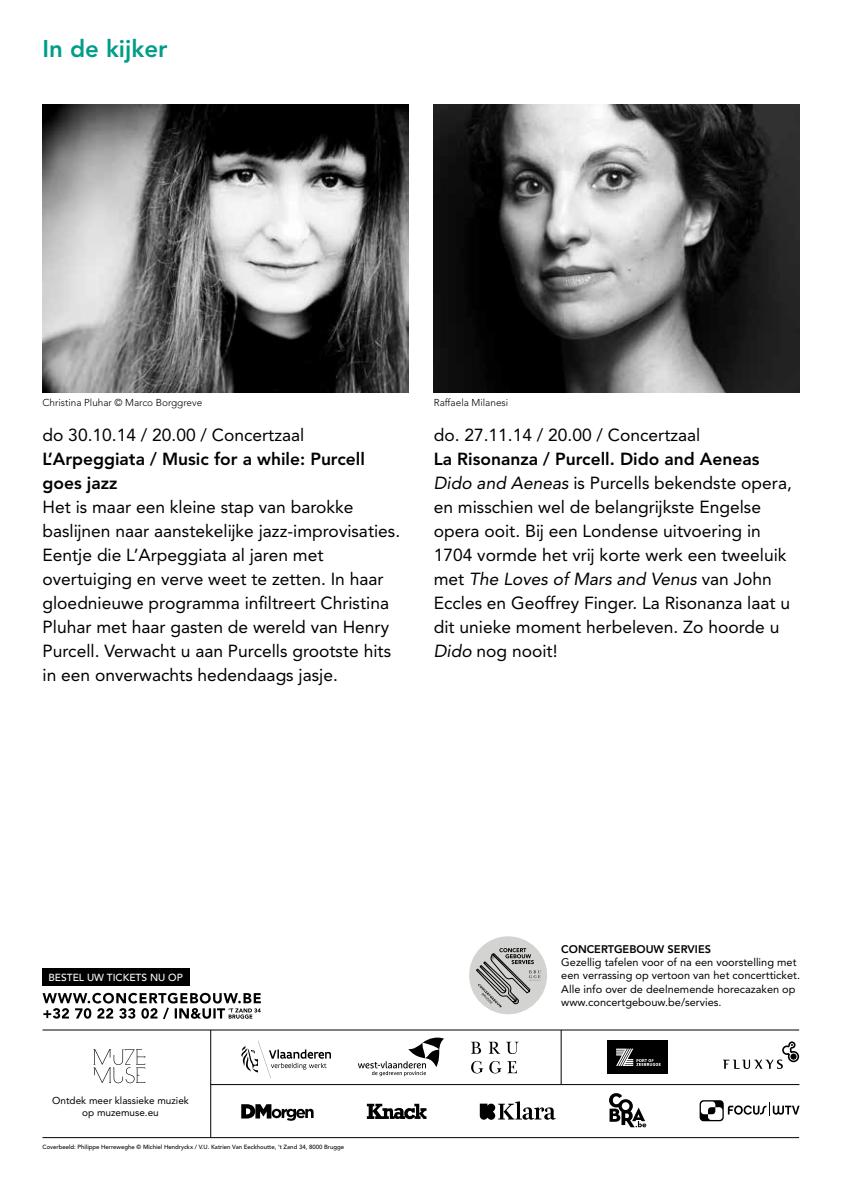
<style>
.page{position:relative;width:842px;height:1191px;background:#fff}
.page>*{position:absolute;margin:0;border:0;box-sizing:border-box;transform-origin:0 0}
.t1{font:800 24px "Avenir LT Pro";color:#009d88}
.t2{font:17.4px/24px "Avenir LT Pro";color:#000}
.t3{font:800 17.4px/24px "Avenir LT Pro";color:#000}
.t4{font:11px/13.2px "Avenir LT Pro";color:#000}
.t5{font:800 11px "Avenir LT Pro";color:#000}
.t6{font:500 10.2px "Avenir LT Pro";color:#fff}
.t7{font:300 10px "Avenir LT Pro";color:#000}
.t8{font:10px/12px "Avenir LT Pro";color:#000;text-align:center}
.t9{font:500 6px "Avenir LT Pro";color:#000}
.s1{font-weight:800}
.s2{font-style:italic}
</style>
<div class="page">
<hr style="left:43px;top:1137px;width:756px;height:1px;background:#000">
<hr style="left:211px;top:1084px;width:588px;height:1px;background:#000">
<hr style="left:43px;top:1029px;width:756px;height:1px;background:#000">
<hr style="left:561px;top:1030px;width:1px;height:54px;background:#000">
<hr style="left:210px;top:1030px;width:1px;height:107px;background:#000">
<svg style="left:471px;top:1041px;width:10px;height:12px"></svg>
<svg style="left:489px;top:1041px;width:10px;height:12px"></svg>
<svg style="left:506px;top:1041px;width:13px;height:13px"></svg>
<svg style="left:471px;top:1061px;width:12px;height:12px"></svg>
<svg style="left:489px;top:1061px;width:12px;height:12px"></svg>
<svg style="left:507px;top:1061px;width:10px;height:12px"></svg>
<svg style="left:723px;top:1041px;width:76px;height:28px"></svg>
<div style="left:608px;top:1040px;width:60px;height:34px;background:#000"></div>
<svg style="left:616px;top:1048px;width:45px;height:18px"></svg>
<svg style="left:480px;top:1101px;width:76px;height:18px"></svg>
<svg style="left:609px;top:1093px;width:37px;height:34px"></svg>
<svg style="left:367px;top:1103px;width:59px;height:17px"></svg>
<svg style="left:94px;top:1049px;width:51px;height:34px"></svg>
<svg style="left:700px;top:1100px;width:99px;height:21px"></svg>
<div style="left:469px;top:936px;width:78px;height:78px;background:#d3d3d2;border-radius:50%"></div>
<svg style="left:476px;top:948px;width:65px;height:59px"></svg>
<svg style="left:241px;top:1104px;width:73px;height:16px"></svg>
<svg style="left:43px;top:992px;width:218px;height:27px"></svg>
<div style="left:43px;top:968px;width:147px;height:18px;background:#000"></div>
<svg style="left:358px;top:1037px;width:86px;height:39px"></svg>
<svg style="left:241px;top:1040px;width:90px;height:38px"></svg>
<img style="left:43px;top:105px;width:365px;height:288px">
<img style="left:434px;top:105px;width:365px;height:288px">
<h1 class="t1" style="left:43px;top:34px;width:126px">In de kijker</h1>
<p class="t7" style="left:43px;top:397px;width:161px">Christina Pluhar © Marco Borggreve</p>
<p class="t7" style="left:434px;top:397px;width:76px">Raffaela Milanesi</p>
<p class="t2" style="left:43px;top:422px;width:263px">do 30.10.14 / 20.00 / Concertzaal</p>
<p class="t3" style="left:43px;top:447px;width:324px">L’Arpeggiata / Music for a while: Purcell goes jazz</p>
<p class="t2" style="left:43px;top:494px;width:359px">Het is maar een kleine stap van barokke baslijnen naar aanstekelijke jazz-improvisaties.<br>Eentje die L’Arpeggiata al jaren met overtuiging en verve weet te zetten. In haar gloednieuwe programma infiltreert Christina Pluhar met haar gasten de wereld van Henry Purcell. Verwacht u aan Purcells grootste hits in een onverwachts hedendaags jasje.</p>
<p class="t2" style="left:434px;top:423px;width:268px">do. 27.11.14 / 20.00 / Concertzaal</p>
<p class="t2" style="left:434px;top:447px;width:360px"><span class="s1">La Risonanza / Purcell. Dido and Aeneas </span><span class="s2">Dido and Aeneas</span> is Purcells bekendste opera, en misschien wel de belangrijkste Engelse opera ooit. Bij een Londense uitvoering in 1704 vormde het vrij korte werk een tweeluik met <span class="s2">The Loves of Mars and Venus</span> van John Eccles en Geoffrey Finger. La Risonanza laat u dit unieke moment herbeleven. Zo hoorde u <span class="s2">Dido</span> nog nooit!</p>
<p class="t6" style="left:48px;top:971px;width:136px">BESTEL UW TICKETS NU OP</p>
<p class="t8" style="left:52px;top:1094px;width:138px">Ontdek meer klassieke muziek op muzemuse.eu</p>
<p class="t9" style="left:43px;top:1143px;width:303px">Coverbeeld: Philippe Herreweghe © Michiel Hendryckx / V.U. Katrien Van Eeckhoutte, ’t Zand 34, 8000 Brugge</p>
<p class="t5" style="left:561px;top:942px;width:151px">CONCERTGEBOUW SERVIES</p>
<p class="t4" style="left:561px;top:955px;width:240px">Gezellig tafelen voor of na een voor stelling met een verrassing op vertoon van het concertticket.<br>Alle info over de deelnemende horecazaken op www.concertgebouw.be/servies.</p>
</div>
